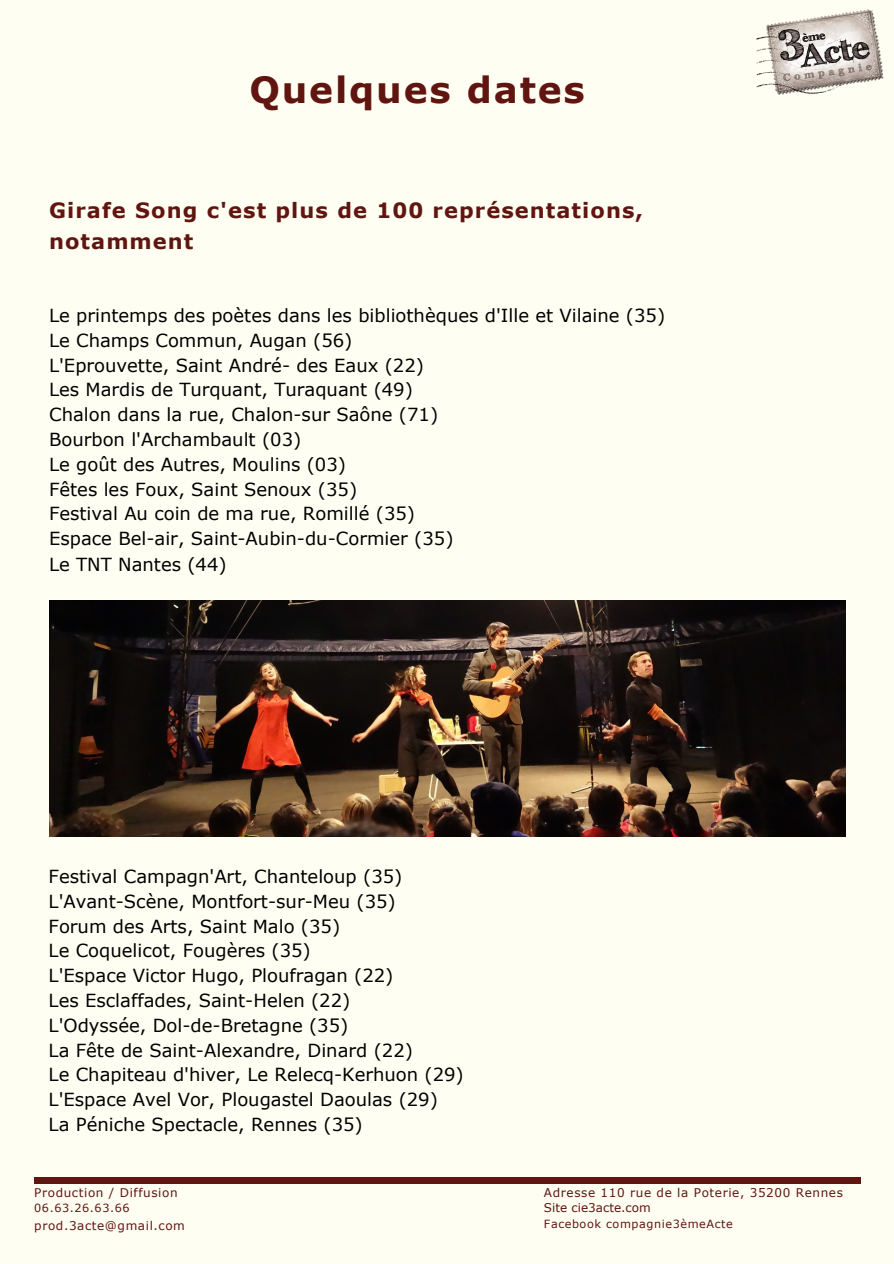
<style>
.page{position:relative;width:894px;height:1264px;background:#fff}
.page>*{position:absolute;margin:0;border:0;box-sizing:border-box;transform-origin:0 0}
.t1{font:700 36px "Verdana";letter-spacing:.05em;color:#611510}
.t2{font:700 21px/30.5px "Verdana";letter-spacing:.05em;color:#611510}
.t3{font:18px/24.9px "Verdana";color:#000}
.t4{font:12px/15.8px "Verdana";letter-spacing:.05em;color:#611510}
.t5{font:11.25px "Verdana";letter-spacing:.05em;color:#611510}
</style>
<div class="page">
<div style="left:0;top:0;width:893px;height:1263px;background:#fefff2"></div>
<div style="left:34px;top:1177px;width:826px;height:6px;background:#611510"></div>
<img style="left:49px;top:600px;width:796px;height:236px">
<img style="left:756px;top:9px;width:128px;height:86px">
<h1 class="t1" style="left:249px;top:67px;width:337px">Quelques dates</h1>
<p class="t2" style="left:49px;top:195px;width:595px">Girafe Song c'est plus de 100 représentations, notamment</p>
<p class="t3" style="left:49px;top:302px;width:617px">Le printemps des poètes dans les bibliothèques d'Ille et Vilaine (35)<br>Le Champs Commun, Augan (56)<br>L'Eprouvette, Saint André- des Eaux (22)<br>Les Mardis de Turquant, Turaquant (49)<br>Chalon dans la rue, Chalon-sur Saône (71)<br>Bourbon l'Archambault (03)<br>Le goût des Autres, Moulins (03)<br>Fêtes les Foux, Saint Senoux (35)<br>Festival Au coin de ma rue, Romillé (35)<br>Espace Bel-air, Saint-Aubin-du-Cormier (35)<br>Le TNT Nantes (44)</p>
<p class="t3" style="left:49px;top:863px;width:416px">Festival Campagn'Art, Chanteloup (35)<br>L'Avant-Scène, Montfort-sur-Meu (35)<br>Forum des Arts, Saint Malo (35)<br>Le Coquelicot, Fougères (35)<br>L'Espace Victor Hugo, Ploufragan (22)<br>Les Esclaffades, Saint-Helen (22)<br>L'Odyssée, Dol-de-Bretagne (35)<br>La Fête de Saint-Alexandre, Dinard (22)<br>Le Chapiteau d'hiver, Le Relecq-Kerhuon (29)<br>L'Espace Avel Vor, Plougastel Daoulas (29)<br>La Péniche Spectacle, Rennes (35)</p>
<p class="t4" style="left:34px;top:1183px;width:145px">Production / Diffusion</p>
<p class="t5" style="left:34px;top:1201px;width:97px">06.63.26.63.66</p>
<p class="t4" style="left:34px;top:1217px;width:152px">prod.3acte@gmail.com</p>
<p class="t4" style="left:544px;top:1183px;width:300px">Adresse 110 rue de la Poterie, 35200 Rennes<br>Site cie3acte.com</p>
<p class="t5" style="left:544px;top:1216px;width:190px">Facebook compagnie3èmeActe</p>
</div>
